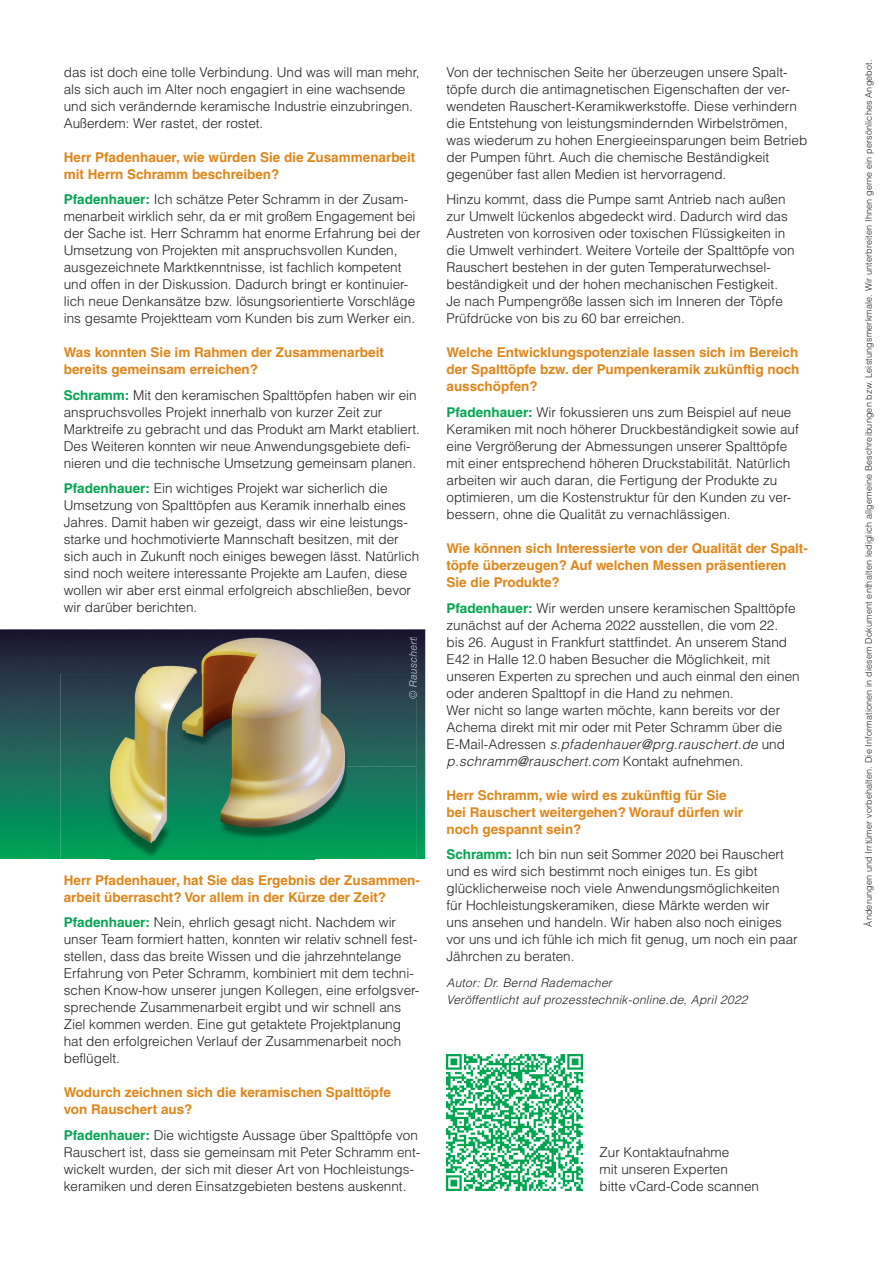
<style>
.page{position:relative;width:893px;height:1263px;background:#fff}
.page>*{position:absolute;margin:0;border:0;box-sizing:border-box;transform-origin:0 0}
.t1{font:300 13.5px/17px "Helvetica LT Std";color:#231f20}
.t2{font:700 13.5px/17px "Helvetica LT Std";color:#df8619}
.t3{font:italic 300 12px/17px "Helvetica LT Std";letter-spacing:.02em;color:#231f20}
.t4{font:300 9px "Helvetica LT Std";letter-spacing:.02em;color:#231f20}
.s1{font-weight:700;color:#00a54f}
.s2{font-style:italic}
</style>
<div class="page">
<img style="left:446px;top:1054px;width:137px;height:136px">
<img style="left:0;top:629px;width:425px;height:230px">
<img style="left:60px;top:674px;width:51px;height:185px">
<img style="left:347px;top:674px;width:69px;height:92px">
<img style="left:315px;top:766px;width:101px;height:93px">
<div style="left:111px;top:847px;width:204px;height:12px;background:#00a255"></div>
<img style="left:108px;top:631px;width:239px;height:216px">
<img style="left:409px;top:638px;width:8px;height:61px">
<img style="left:409px;top:674px;width:7px;height:25px">
<p class="t1" style="left:64px;top:63px;width:357px">das ist doch eine tolle Verbindung. Und was will man mehr, als sich auch im Alter noch engagiert in eine wachsende und sich verändernde keramische Industrie einzubringen.<br>Außerdem: Wer rastet, der rostet.</p>
<p class="t2" style="left:64px;top:148px;width:353px">Herr Pfadenhauer, wie würden Sie die Zusammenarbeit mit Herrn Schramm beschreiben?</p>
<p class="t1" style="left:64px;top:191px;width:358px"><span class="s1">Pfadenhauer:</span> Ich schätze Peter Schramm in der Zusam&shy;menarbeit wirklich sehr, da er mit großem Engagement bei der Sache ist. Herr Schramm hat enorme Erfahrung bei der Umsetzung von Projekten mit anspruchsvollen Kunden, ausgezeichnete Marktkenntnisse, ist fachlich kompetent und offen in der Diskussion. Dadurch bringt er kontinuier&shy;lich neue Denkansätze bzw. lösungsorientierte Vorschläge ins gesamte Projektteam vom Kunden bis zum Werker ein.</p>
<p class="t2" style="left:64px;top:344px;width:322px">Was konnten Sie im Rahmen der Zusammenarbeit bereits gemeinsam erreichen?</p>
<p class="t1" style="left:64px;top:386px;width:358px"><span class="s1">Schramm:</span> Mit den keramischen Spalttöpfen haben wir ein anspruchsvolles Projekt innerhalb von kurzer Zeit zur Marktreife zu gebracht und das Produkt am Markt etabliert.<br>Des Weiteren konnten wir neue Anwendungsgebiete defi&shy;nieren und die technische Umsetzung gemeinsam planen.</p>
<p class="t1" style="left:64px;top:480px;width:357px"><span class="s1">Pfadenhauer:</span> Ein wichtiges Projekt war sicherlich die Umsetzung von Spalttöpfen aus Keramik innerhalb eines Jahres. Damit haben wir gezeigt, dass wir eine leistungs&shy;starke und hochmotivierte Mannschaft besitzen, mit der sich auch in Zukunft noch einiges bewegen lässt. Natürlich sind noch weitere interessante Projekte am Laufen, diese wollen wir aber erst einmal erfolgreich abschließen, bevor wir darüber berichten.</p>
<p class="t2" style="left:64px;top:871px;width:358px">Herr Pfadenhauer, hat Sie das Ergebnis der Zusammen&shy;arbeit überrascht? Vor allem in der Kürze der Zeit?</p>
<p class="t1" style="left:64px;top:914px;width:357px"><span class="s1">Pfadenhauer:</span> Nein, ehrlich gesagt nicht. Nachdem wir unser Team formiert hatten, konnten wir relativ schnell fest&shy;stellen, dass das breite Wissen und die jahrzehntelange Erfahrung von Peter Schramm, kombiniert mit dem techni&shy;schen Know-how unserer jungen Kollegen, eine erfolgsver&shy;sprechende Zusammenarbeit ergibt und wir schnell ans Ziel kommen werden. Eine gut getaktete Projektplanung hat den erfolgreichen Verlauf der Zusammenarbeit noch beflügelt.</p>
<p class="t2" style="left:64px;top:1084px;width:329px">Wodurch zeichnen sich die keramischen Spalttöpfe von Rauschert aus?</p>
<p class="t1" style="left:64px;top:1126px;width:358px"><span class="s1">Pfadenhauer:</span> Die wichtigste Aussage über Spalttöpfe von Rauschert ist, dass sie gemeinsam mit Peter Schramm ent&shy;wickelt wurden, der sich mit dieser Art von Hochleistungs&shy;keramiken und deren Einsatzgebieten bestens auskennt.</p>
<p class="t1" style="left:446px;top:63px;width:362px">Von der technischen Seite her überzeugen unsere Spalt&shy;töpfe durch die antimagnetischen Eigenschaften der ver&shy;wendeten Rauschert-Keramikwerkstoffe. Diese verhindern die Entstehung von leistungsmindernden Wirbelströmen, was wiederum zu hohen Energieeinsparungen beim Betrieb der Pumpen führt. Auch die chemische Beständigkeit gegenüber fast allen Medien ist hervorragend.</p>
<p class="t1" style="left:446px;top:191px;width:350px">Hinzu kommt, dass die Pumpe samt Antrieb nach außen zur Umwelt lückenlos abgedeckt wird. Dadurch wird das Austreten von korrosiven oder toxischen Flüssigkeiten in die Umwelt verhindert. Weitere Vorteile der Spalttöpfe von Rauschert bestehen in der guten Temperaturwechsel&shy;beständigkeit und der hohen mechanischen Festigkeit.<br>Je nach Pumpengröße lassen sich im Inneren der Töpfe Prüfdrücke von bis zu 60 bar erreichen.</p>
<p class="t2" style="left:446px;top:344px;width:355px;text-align:justify">Welche Entwicklungspotenziale lassen sich im Bereich der Spalttöpfe bzw. der Pumpenkeramik zukünftig noch ausschöpfen?</p>
<p class="t1" style="left:446px;top:403px;width:354px"><span class="s1">Pfadenhauer:</span> Wir fokussieren uns zum Beispiel auf neue Keramiken mit noch höherer Druckbeständigkeit sowie auf eine Vergrößerung der Abmessungen unserer Spalttöpfe mit einer entsprechend höheren Druckstabilität. Natürlich arbeiten wir auch daran, die Fertigung der Produkte zu optimieren, um die Kostenstruktur für den Kunden zu ver&shy;bessern, ohne die Qualität zu vernachlässigen.</p>
<p class="t2" style="left:446px;top:539px;width:363px">Wie können sich Interessierte von der Qualität der Spalt&shy;töpfe überzeugen? Auf welchen Messen präsentieren<br>Sie die Produkte?</p>
<p class="t1" style="left:446px;top:599px;width:355px"><span class="s1">Pfadenhauer:</span> Wir werden unsere keramischen Spalttöpfe zunächst auf der Achema 2022 ausstellen, die vom 22.<br>bis 26. August in Frankfurt stattfindet. An unserem Stand E42 in Halle 12.0 haben Besucher die Möglichkeit, mit unseren Experten zu sprechen und auch einmal den einen oder anderen Spalttopf in die Hand zu nehmen.<br>Wer nicht so lange warten möchte, kann bereits vor der Achema direkt mit mir oder mit Peter Schramm über die E-Mail-Adressen <span class="s2">s.pfadenhauer@prg.rauschert.de</span> und <span class="s2">p.schramm@rauschert.com</span> Kontakt aufnehmen.</p>
<p class="t2" style="left:446px;top:786px;width:298px">Herr Schramm, wie wird es zukünftig für Sie bei Rauschert weitergehen? Worauf dürfen wir noch gespannt sein?</p>
<p class="t1" style="left:446px;top:846px;width:353px"><span class="s1">Schramm:</span> Ich bin nun seit Sommer 2020 bei Rauschert und es wird sich bestimmt noch einiges tun. Es gibt glücklicherweise noch viele Anwendungsmöglichkeiten für Hochleistungskeramiken, diese Märkte werden wir<br>uns ansehen und handeln. Wir haben also noch einiges vor uns und ich fühle ich mich fit genug, um noch ein paar Jährchen zu beraten.</p>
<p class="t3" style="left:446px;top:974px;width:303px">Autor: Dr. Bernd Rademacher<br>Veröffentlicht auf prozesstechnik-online.de, April 2022</p>
<p class="t1" style="left:600px;top:1143px;width:161px">Zur Kontaktaufnahme<br>mit unseren Experten<br>bitte vCard-Code scannen</p>
<p class="t4" style="left:863px;top:926px;width:868px;rotate:-90deg">Änderungen und Irrtümer vorbehalten. Die Informationen in diesem Dokument enthalten lediglich allgemeine Beschreibungen bzw. Leistungsmerkmale. Wir unterbreiten Ihnen gerne ein persönliches Angebot.</p>
</div>
